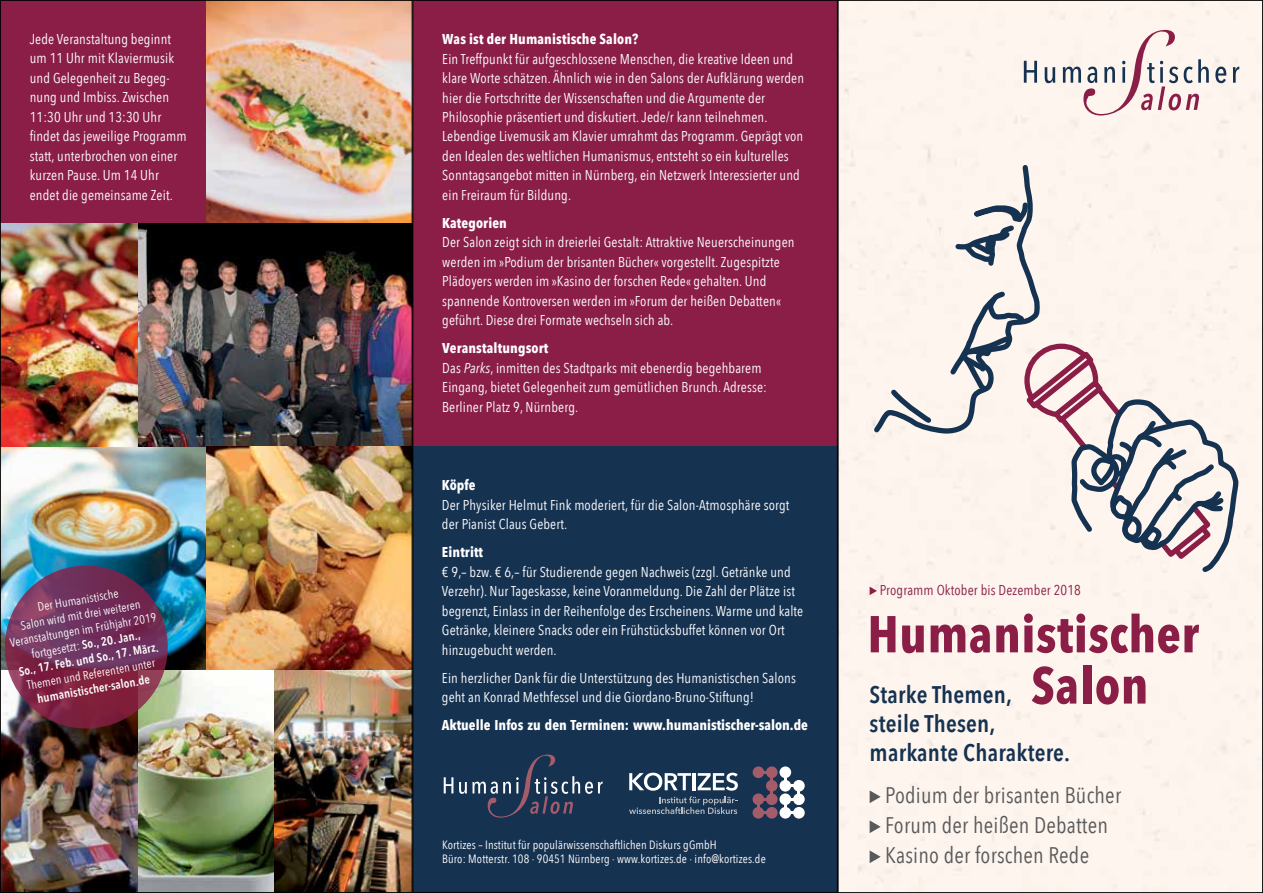
<style>
.page{position:relative;width:1263px;height:893px;background:#fff}
.page>*{position:absolute;margin:0;border:0;box-sizing:border-box;transform-origin:0 0}
.t1{font:700 51.3px "Avenir Next Condensed";letter-spacing:.01em;color:#8a1e47}
.t2{font:600 24px/28.8px "Avenir Next Condensed";letter-spacing:.01em;color:#163251}
.t3{font:22.5px/30px "Avenir Next Condensed";letter-spacing:.01em;color:#58595b}
.t4{font:14.25px/19.5px "Avenir Next Condensed";letter-spacing:.01em;color:#fff}
.t5{font:700 14.25px "Avenir Next Condensed";color:#fff}
.t6{font:14.25px "Avenir Next Condensed";letter-spacing:.01em;color:#8a1e47}
.t7{font:12px/15px "Avenir Next Condensed";letter-spacing:.01em;color:#fff}
.t8{font:600 12px "Avenir Next Condensed";color:#fff}
.s1{font-weight:600}
.s2{font-weight:700}
.s3{font-style:italic}
.s4{font-weight:700;font-size:51.3px;color:#8a1e47}
</style>
<div class="page">
<div style="left:412px;top:0;width:426px;height:446px;background:#8a1e47"></div>
<div style="left:412px;top:446px;width:426px;height:447px;background:#163251"></div>
<div style="left:0;top:0;width:206px;height:223px;background:#8a1e47"></div>
<svg style="left:873px;top:150px;width:368px;height:425px;background:#eae1de"></svg>
<svg style="left:629px;top:773px;width:109px;height:41px"></svg>
<div style="left:753px;top:766px;width:11px;height:12px;background:#a45c6a;border-radius:50%"></div>
<div style="left:766px;top:807px;width:12px;height:12px;background:#a45c6a;border-radius:50%"></div>
<svg style="left:752px;top:807px;width:12px;height:12px"></svg>
<div style="left:766px;top:793px;width:12px;height:12px;background:#a45c6a;border-radius:50%"></div>
<svg style="left:752px;top:793px;width:12px;height:12px"></svg>
<div style="left:766px;top:766px;width:12px;height:12px;background:#a45c6a;border-radius:50%"></div>
<div style="left:766px;top:780px;width:12px;height:12px;background:#a45c6a;border-radius:50%"></div>
<div style="left:779px;top:766px;width:12px;height:12px;background:#fff;border-radius:50%"></div>
<svg style="left:779px;top:807px;width:12px;height:12px"></svg>
<div style="left:793px;top:807px;width:12px;height:12px;background:#fff;border-radius:50%"></div>
<svg style="left:779px;top:793px;width:12px;height:12px"></svg>
<svg style="left:793px;top:793px;width:12px;height:12px"></svg>
<svg style="left:779px;top:780px;width:12px;height:12px"></svg>
<div style="left:793px;top:780px;width:12px;height:12px;background:#fff;border-radius:50%"></div>
<hr style="left:771px;top:772px;width:2px;height:27px;background:#a45c6a">
<svg style="left:757px;top:798px;width:14px;height:16px"></svg>
<svg style="left:784px;top:772px;width:16px;height:42px"></svg>
<svg style="left:444px;top:777px;width:9px;height:16px"></svg>
<svg style="left:459px;top:754px;width:144px;height:64px"></svg>
<svg style="left:1024px;top:61px;width:13px;height:22px"></svg>
<svg style="left:1045px;top:67px;width:10px;height:16px"></svg>
<svg style="left:1215px;top:67px;width:11px;height:16px"></svg>
<svg style="left:1233px;top:67px;width:6px;height:16px"></svg>
<svg style="left:1063px;top:30px;width:146px;height:86px;background:#e5d6d5"></svg>
<svg style="left:870px;top:587px;width:7px;height:8px"></svg>
<svg style="left:870px;top:790px;width:11px;height:13px"></svg>
<svg style="left:870px;top:820px;width:11px;height:13px"></svg>
<svg style="left:870px;top:850px;width:11px;height:13px"></svg>
<img style="left:2px;top:223px;width:408px;height:668px">
<img style="left:206px;top:2px;width:204px;height:221px">
<img style="left:2px;top:559px;width:172px;height:176px">
<p class="t4" style="left:30px;top:29px;width:158px">Jede Veranstaltung beginnt um 11 Uhr mit Klaviermusik und Gelegenheit zu Begeg&shy;nung und Imbiss. Zwischen<br>11:30 Uhr und 13:30 Uhr findet das jeweilige Programm statt, unterbrochen von einer kurzen Pause. Um 14 Uhr endet die gemeinsame Zeit.</p>
<p class="t7" style="left:3px;top:605px;width:150px;text-align:center;rotate:-10deg">Der Humanistische<br>Salon wird mit drei weiteren<br>Veranstaltungen im Frühjahr 2019 fortgesetzt: <span class="s1">So., 20. Jan.,<br>So., 17. Feb. und So., 17. März.</span></p>
<p class="t7" style="left:26px;top:677px;width:131px;rotate:-10deg">Themen und Referenten unter</p>
<p class="t8" style="left:36px;top:688px;width:116px;rotate:-10deg">humanistischer-salon.de</p>
<p class="t5" style="left:442px;top:30px;width:198px">Was ist der Humanistische Salon?</p>
<p class="t4" style="left:442px;top:48px;width:363px">Ein Treffpunkt für aufgeschlossene Menschen, die kreative Ideen und klare Worte schätzen. Ähnlich wie in den Salons der Aufklärung werden hier die Fortschritte der Wissenschaften und die Argumente der Philosophie präsentiert und diskutiert. Jede/r kann teilnehmen.<br>Lebendige Livemusik am Klavier umrahmt das Programm. Geprägt von den Idealen des weltlichen Humanismus, entsteht so ein kulturelles Sonntagsangebot mitten in Nürnberg, ein Netzwerk Interessierter und ein Freiraum für Bildung.</p>
<p class="t5" style="left:442px;top:214px;width:66px">Kategorien</p>
<p class="t4" style="left:442px;top:232px;width:354px">Der Salon zeigt sich in dreierlei Gestalt: Attraktive Neuerscheinungen werden im »Podium der brisanten Bücher« vorgestellt. Zugespitzte Plädoyers werden im »Kasino der forschen Rede« gehalten. Und spannende Kontroversen werden im »Forum der heißen Debatten« geführt. Diese drei Formate wechseln sich ab.</p>
<p class="t4" style="left:442px;top:338px;width:326px"><span class="s2">Veranstaltungsort<br></span>Das <span class="s3">Parks</span>, inmitten des Stadtparks mit ebenerdig begehbarem Eingang, bietet Gelegenheit zum gemütlichen Brunch. Adresse:<br>Berliner Platz 9, Nürnberg.</p>
<p class="t5" style="left:442px;top:477px;width:35px">Köpfe</p>
<p class="t4" style="left:442px;top:494px;width:349px">Der Physiker Helmut Fink moderiert, für die Salon-Atmosphäre sorgt der Pianist Claus Gebert.</p>
<p class="t5" style="left:442px;top:544px;width:43px">Eintritt</p>
<p class="t4" style="left:442px;top:561px;width:363px">€ 9,– bzw. € 6,– für Studierende gegen Nachweis (zzgl. Getränke und Verzehr). Nur Tageskasse, keine Voranmeldung. Die Zahl der Plätze ist begrenzt, Einlass in der Reihenfolge des Erscheinens. Warme und kalte Getränke, kleinere Snacks oder ein Frühstücksbuffet können vor Ort hinzugebucht werden.</p>
<p class="t4" style="left:442px;top:667px;width:355px">Ein herzlicher Dank für die Unterstützung des Humanistischen Salons geht an Konrad Methfessel und die Giordano-Bruno-Stiftung!</p>
<p class="t5" style="left:442px;top:717px;width:368px">Aktuelle Infos zu den Terminen: www.humanistischer-salon.de</p>
<p class="t7" style="left:442px;top:837px;width:325px;line-height:14.4px">Kortizes – Institut für populärwissenschaftlichen Diskurs gGmbH<br>Büro: Motterstr. 108 · 90451 Nürnberg · www.kortizes.de · info@kortizes.de</p>
<p class="t6" style="left:880px;top:578px;width:202px">Programm Oktober bis Dezember 2018</p>
<h1 class="t1" style="left:867px;top:603px;width:333px">Humanistischer</h1>
<h2 class="t2" style="left:870px;top:680px;width:280px">Starke Themen, <span class="s4">Salon </span>steile Thesen,<br>markante Charaktere.</h2>
<h3 class="t3" style="left:885px;top:779px;width:237px">Podium der brisanten Bücher<br>Forum der heißen Debatten<br>Kasino der forschen Rede</h3>
</div>
